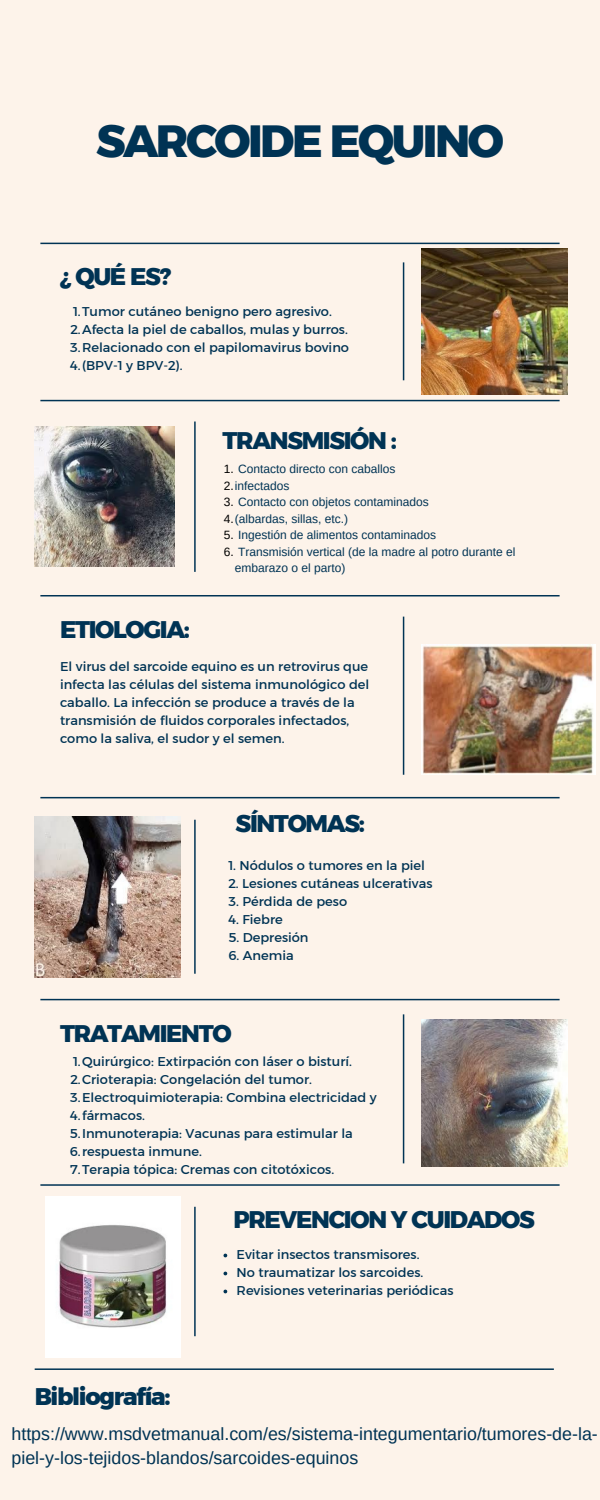
<style>
.page{position:relative;width:600px;height:1500px;background:#fdf3ea}
.page>*{position:absolute;margin:0;border:0;box-sizing:border-box;transform-origin:0 0}
.t1{font:700 45px "Kief Montaser Extra";letter-spacing:-.055em;color:#003354}
.t2{font:700 24px "Kief Montaser Extra";letter-spacing:-.055em;color:#003354}
.t3{font:17.8px/24.5px "Arimo";color:#003354}
.t4{font:13px/18px "Kief Montaser Regular";color:#003354}
.t5{font:12px/16.5px "Arimo";color:#003354}
.s1{color:#000}
</style>
<div class="page">
<hr style="left:40px;top:243px;width:520px;height:1px;background:#003354">
<hr style="left:40px;top:595px;width:520px;height:1px;background:#003354">
<hr style="left:40px;top:797px;width:520px;height:1px;background:#003354">
<hr style="left:40px;top:999px;width:520px;height:1px;background:#003354">
<hr style="left:40px;top:1184px;width:520px;height:2px;background:#003354">
<hr style="left:403px;top:262px;width:1px;height:118px;background:#003354">
<hr style="left:403px;top:617px;width:1px;height:158px;background:#003354">
<hr style="left:403px;top:1014px;width:1px;height:149px;background:#003354">
<hr style="left:194px;top:422px;width:2px;height:150px;background:#003354">
<hr style="left:194px;top:820px;width:2px;height:154px;background:#003354">
<hr style="left:194px;top:1207px;width:2px;height:129px;background:#003354">
<hr style="left:40px;top:400px;width:520px;height:1px;background:#003354">
<hr style="left:35px;top:1368px;width:519px;height:2px;background:#003354">
<img style="left:422px;top:249px;width:146px;height:146px">
<img style="left:35px;top:427px;width:139px;height:139px">
<img style="left:422px;top:644px;width:174px;height:130px">
<img style="left:35px;top:817px;width:145px;height:161px">
<img style="left:422px;top:1020px;width:146px;height:146px">
<img style="left:45px;top:1197px;width:135px;height:160px">
<h1 class="t1" style="left:96px;top:113px;width:409px">SARCOIDE EQUINO</h1>
<p class="t2" style="left:60px;top:262px;width:113px">¿ QUÉ ES?</p>
<p class="t4" style="left:73px;top:303px;width:260px">1.Tumor cutáneo benigno pero agresivo.</p>
<p class="t4" style="left:70px;top:321px;width:279px">2.Afecta la piel de caballos, mulas y burros.</p>
<p class="t4" style="left:70px;top:339px;width:280px">3.Relacionado con el papilomavirus bovino</p>
<p class="t4" style="left:70px;top:357px;width:114px">4.(BPV-1 y BPV-2).</p>
<p class="t2" style="left:223px;top:425px;width:176px">TRANSMISIÓN :</p>
<h2 class="t2" style="left:60px;top:614px;width:132px">ETIOLOGIA:</h2>
<p class="t5" style="left:224px;top:461px;width:173px"><span class="s1">1.</span> Contacto directo con caballos</p>
<h2 class="t5" style="left:224px;top:477px;width:67px"><span class="s1">2.</span>infectados</h2>
<p class="t5" style="left:224px;top:494px;width:207px"><span class="s1">3.</span> Contacto con objetos contaminados</p>
<p class="t5" style="left:224px;top:510px;width:126px"><span class="s1">4.</span>(albardas, sillas, etc.)</p>
<p class="t5" style="left:224px;top:527px;width:214px"><span class="s1">5.</span> Ingestión de alimentos contaminados</p>
<p class="t5" style="left:235px;top:543px;width:282px;text-indent:-11px"><span class="s1">6.</span> Transmisión vertical (de la madre al potro durante el embarazo o el parto)</p>
<p class="t4" style="left:60px;top:657px;width:311px">El virus del sarcoide equino es un retrovirus que infecta las células del sistema inmunológico del caballo. La infección se produce a través de la transmisión de fluidos corporales infectados, como la saliva, el sudor y el semen.</p>
<p class="t2" style="left:236px;top:808px;width:131px">SÍNTOMAS:</p>
<p class="t4" style="left:228px;top:856px;width:198px">1. Nódulos o tumores en la piel</p>
<p class="t4" style="left:228px;top:874px;width:206px">2. Lesiones cutáneas ulcerativas</p>
<p class="t4" style="left:228px;top:892px;width:120px">3. Pérdida de peso</p>
<p class="t4" style="left:228px;top:910px;width:56px">4. Fiebre</p>
<p class="t4" style="left:228px;top:928px;width:82px">5. Depresión</p>
<p class="t4" style="left:228px;top:946px;width:67px">6. Anemia</p>
<p class="t2" style="left:60px;top:1018px;width:173px">TRATAMIENTO</p>
<h2 class="t4" style="left:73px;top:1052px;width:280px">1.Quirúrgico: Extirpación con láser o bisturí.</h2>
<p class="t4" style="left:70px;top:1070px;width:243px">2.Crioterapia: Congelación del tumor.</p>
<p class="t4" style="left:70px;top:1088px;width:308px">3.Electroquimioterapia: Combina electricidad y</p>
<p class="t4" style="left:70px;top:1106px;width:76px">4.fármacos.</p>
<p class="t4" style="left:70px;top:1124px;width:284px">5.Inmunoterapia: Vacunas para estimular la</p>
<p class="t4" style="left:70px;top:1142px;width:134px">6.respuesta inmune.</p>
<p class="t4" style="left:71px;top:1160px;width:265px">7.Terapia tópica: Cremas con citotóxicos.</p>
<p class="t2" style="left:234px;top:1205px;width:303px">PREVENCION Y CUIDADOS</p>
<h2 class="t2" style="left:35px;top:1382px;width:137px">Bibliografía:</h2>
<p class="t4" style="left:237px;top:1245px;width:184px">Evitar insectos transmisores.</p>
<p class="t4" style="left:237px;top:1263px;width:188px">No traumatizar los sarcoides.</p>
<h2 class="t4" style="left:237px;top:1281px;width:218px">Revisiones veterinarias periódicas</h2>
<p class="t3" style="left:12px;top:1421px;width:588px">https://www.msdvetmanual.com/es/sistema-integumentario/tumores-de-la&shy;piel-y-los-tejidos-blandos/sarcoides-equinos</p>
</div>
